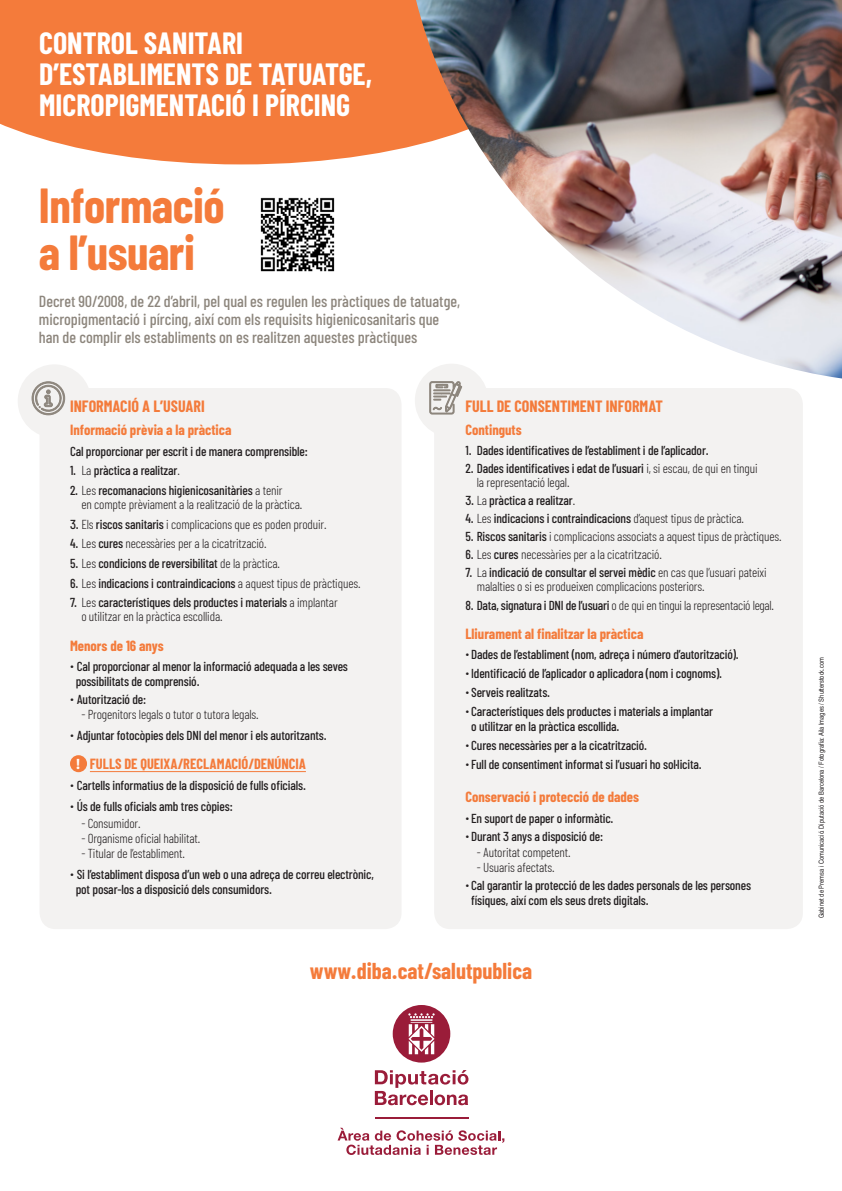
<style>
.page{position:relative;width:842px;height:1191px;background:#fff}
.page>*{position:absolute;margin:0;border:0;box-sizing:border-box;transform-origin:0 0}
.t1{font:700 48px/47px "Barlow Condensed";letter-spacing:-.01em;color:#f47b3b}
.t2{font:700 30px/31px "Barlow Condensed";color:#fff}
.t3{font:700 22.4px "Barlow Condensed";color:#f47b3b}
.t4{font:500 16px/18px "Barlow Condensed";color:#8d867d}
.TEXT_SEGUIT{font:700 16px "Barlow Condensed";color:#f47b3b}
.TITULOS{font:700 16px "Barlow Condensed";color:#f47b3b}
.t5{font:700 15px "Myriad Pro";color:#fff}
.TITULOS-2{font:700 14.4px "Barlow Condensed";color:#f47b3b}
.TEXT_SEGUIT-2{font:500 13px/15px "Barlow Condensed";letter-spacing:-.01em;color:#231f20}
.TEXT_SEGUIT-3{font:300 13px/14px "Barlow Condensed";letter-spacing:-.01em;color:#231f20}
.TITULOS-3{font:300 13px "Barlow Condensed";letter-spacing:-.01em;color:#231f20}
.t6{font:condensed 7px "Helvetica";color:#231f20}
.s1{font-weight:300}
.s2{font-weight:500}
</style>
<div class="page">
<div style="left:434px;top:388px;width:369px;height:541px;background:#f3f2f1;border-radius:16px"></div>
<div style="left:0;top:0;width:416px;height:164px;background:#f47b3b"></div>
<img style="left:416px;top:0;width:426px;height:378px">
<svg style="left:338px;top:1127px;width:166px;height:28px"></svg>
<hr style="left:375px;top:1117px;width:93px;height:1px;background:#9a1c39">
<svg style="left:375px;top:1070px;width:93px;height:35px"></svg>
<svg style="left:393px;top:1005px;width:57px;height:57px"></svg>
<div style="left:18px;top:364px;width:73px;height:74px;background:#f3f2f1;border-radius:50%"></div>
<div style="left:415px;top:364px;width:73px;height:73px;background:#f3f2f1;border-radius:50%"></div>
<div style="left:40px;top:388px;width:361px;height:541px;background:#f3f2f1;border-radius:16px"></div>
<hr style="left:90px;top:771px;width:216px;height:1px;background:#f47b3b">
<div style="left:70px;top:755px;width:17px;height:17px;background:#f47b3b;border-radius:50%"></div>
<img style="left:260px;top:197px;width:75px;height:75px">
<svg style="left:429px;top:381px;width:33px;height:33px"></svg>
<svg style="left:32px;top:381px;width:33px;height:34px"></svg>
<p class="t2" style="left:39px;top:27px;width:334px">CONTROL SANITARI<br>D’ESTABLIMENTS DE TATUATGE,<br>MICROPIGMENTACIÓ I PÍRCING</p>
<p class="t1" style="left:39px;top:181px;width:187px">Informació a l’usuari</p>
<p class="t4" style="left:39px;top:291px;width:423px">Decret 90/2008, de 22 d’abril, pel qual es regulen les pràctiques de tatuatge, micropigmentació i pírcing, així com els requisits higienicosanitaris que han de complir els establiments on es realitzen aquestes pràctiques</p>
<p class="TITULOS" style="left:70px;top:396px;width:136px">INFORMACIÓ A L’USUARI</p>
<p class="TITULOS-2" style="left:70px;top:421px;width:163px">Informació prèvia a la pràctica</p>
<p class="TEXT_SEGUIT-2" style="left:70px;top:443px;width:239px">Cal proporcionar per escrit i de manera comprensible:</p>
<p class="TEXT_SEGUIT-2" style="left:70px;top:463px;width:111px">1. <span class="s1">La</span> pràctica a realitzar<span class="s1">.</span></p>
<p class="TEXT_SEGUIT-3" style="left:81px;top:483px;width:222px;text-indent:-11px"><span class="s2">2.</span> Les <span class="s2">recomanacions higienicosanitàries</span> a tenir<br>en compte prèviament a la realització de la pràctica.</p>
<p class="TEXT_SEGUIT-3" style="left:70px;top:517px;width:258px"><span class="s2">3.</span> Els <span class="s2">riscos sanitaris</span> i complicacions que es poden produir.</p>
<p class="TEXT_SEGUIT-3" style="left:70px;top:536px;width:198px"><span class="s2">4.</span> Les <span class="s2">cures</span> necessàries per a la cicatrització.</p>
<p class="TEXT_SEGUIT-2" style="left:70px;top:555px;width:211px">5. <span class="s1">Les</span> condicions de reversibilitat <span class="s1">de la pràctica.</span></p>
<p class="TEXT_SEGUIT-2" style="left:70px;top:575px;width:292px">6. <span class="s1">Les</span> indicacions i contraindicacions <span class="s1">a aquest tipus de pràctiques.</span></p>
<p class="TEXT_SEGUIT-3" style="left:81px;top:595px;width:258px;text-indent:-11px"><span class="s2">7.</span> Les <span class="s2">característiques dels productes i materials</span> a implantar o utilitzar en la pràctica escollida.</p>
<p class="TITULOS-2" style="left:70px;top:636px;width:95px">Menors de 16 anys</p>
<p class="TEXT_SEGUIT-2" style="left:76px;top:659px;width:274px;text-indent:-6px"><sup>.</sup> Cal proporcionar al menor la informació adequada a les seves possibilitats de comprensió.</p>
<p class="TEXT_SEGUIT-2" style="left:70px;top:691px;width:78px"><sup>.</sup> Autorització de:</p>
<p class="TITULOS-3" style="left:81px;top:706px;width:179px">- Progenitors legals o tutor o tutora legals.</p>
<p class="TEXT_SEGUIT-2" style="left:70px;top:727px;width:258px"><sup>.</sup> Adjuntar fotocòpies dels DNI del menor i els autoritzants.</p>
<p class="t5" style="left:76px;top:754px;width:6px">!</p>
<p class="TITULOS-2" style="left:90px;top:755px;width:217px">FULLS DE QUEIXA/RECLAMACIÓ/DENÚNCIA</p>
<p class="TEXT_SEGUIT-2" style="left:70px;top:777px;width:238px"><sup>.</sup> Cartells informatius de la disposició de fulls oficials.</p>
<p class="TEXT_SEGUIT-2" style="left:70px;top:798px;width:164px"><sup>.</sup> Ús de fulls oficials amb tres còpies:</p>
<p class="TITULOS-3" style="left:81px;top:815px;width:61px">- Consumidor.</p>
<p class="TITULOS-3" style="left:81px;top:830px;width:120px">- Organisme oficial habilitat.</p>
<p class="TITULOS-3" style="left:81px;top:845px;width:105px">- Titular de l’establiment.</p>
<p class="TEXT_SEGUIT-2" style="left:76px;top:866px;width:300px;text-indent:-6px"><sup>.</sup> Si l’establiment disposa d’un web o una adreça de correu electrònic, pot posar-los a disposició dels consumidors.</p>
<p class="TEXT_SEGUIT" style="left:465px;top:396px;width:199px">FULL DE CONSENTIMENT INFORMAT</p>
<p class="TITULOS-2" style="left:465px;top:421px;width:58px">Continguts</p>
<p class="TEXT_SEGUIT-2" style="left:465px;top:442px;width:245px">1. Dades identificatives de l’establiment i de l’aplicador.</p>
<p class="TEXT_SEGUIT-3" style="left:477px;top:461px;width:282px;text-indent:-11px"><span class="s2">2. Dades identificatives i edat de l’usuari</span> i, si escau, de qui en tingui la representació legal.</p>
<p class="TEXT_SEGUIT-2" style="left:465px;top:492px;width:111px">3. <span class="s1">La</span> pràctica a realitzar<span class="s1">.</span></p>
<p class="TEXT_SEGUIT-2" style="left:465px;top:510px;width:280px">4. <span class="s1">Les</span> indicacions i contraindicacions <span class="s1">d’aquest tipus de pràctica.</span></p>
<p class="TEXT_SEGUIT-3" style="left:465px;top:529px;width:318px"><span class="s2">5. Riscos sanitaris</span> i complicacions associats a aquest tipus de pràctiques.</p>
<p class="TEXT_SEGUIT-3" style="left:465px;top:547px;width:198px"><span class="s2">6.</span> Les <span class="s2">cures</span> necessàries per a la cicatrització.</p>
<p class="TEXT_SEGUIT-3" style="left:477px;top:565px;width:291px;text-indent:-11px"><span class="s2">7.</span> La <span class="s2">indicació de consultar el servei mèdic</span> en cas que l’usuari pateixi malalties o si es produeixen complicacions posteriors.</p>
<p class="TEXT_SEGUIT-3" style="left:465px;top:597px;width:310px"><span class="s2">8. Data, signatura i DNI de l’usuari</span> o de qui en tingui la representació legal.</p>
<p class="TITULOS-2" style="left:465px;top:624px;width:179px">Lliurament al finalitzar la pràctica</p>
<p class="TEXT_SEGUIT-2" style="left:465px;top:647px;width:275px"><sup>.</sup> Dades de l’establiment (nom, adreça i número d’autorització).</p>
<p class="TEXT_SEGUIT-2" style="left:465px;top:666px;width:258px"><sup>.</sup>Identificació de l’aplicador o aplicadora (nom i cognoms).</p>
<p class="TEXT_SEGUIT-2" style="left:465px;top:685px;width:86px"><sup>.</sup> Serveis realitzats.</p>
<p class="TEXT_SEGUIT-2" style="left:471px;top:704px;width:243px;text-indent:-6px"><sup>.</sup> Característiques dels productes i materials a implantar o utilitzar en la pràctica escollida.</p>
<p class="TEXT_SEGUIT-2" style="left:465px;top:738px;width:183px"><sup>.</sup> Cures necessàries per a la cicatrització.</p>
<p class="TEXT_SEGUIT-2" style="left:465px;top:756px;width:238px"><sup>.</sup> Full de consentiment informat si l’usuari ho sol·licita.</p>
<p class="TITULOS-2" style="left:465px;top:787px;width:175px">Conservació i protecció de dades</p>
<p class="TEXT_SEGUIT-2" style="left:465px;top:810px;width:150px"><sup>.</sup> En suport de paper o informàtic.</p>
<p class="TEXT_SEGUIT-2" style="left:465px;top:829px;width:139px"><sup>.</sup> Durant 3 anys a disposició de:</p>
<p class="TITULOS-3" style="left:477px;top:843px;width:95px">- Autoritat competent.</p>
<p class="TITULOS-3" style="left:477px;top:858px;width:79px">- Usuaris afectats.</p>
<p class="TEXT_SEGUIT-2" style="left:471px;top:878px;width:281px;text-indent:-6px"><sup>.</sup> Cal garantir la protecció de les dades personals de les persones físiques, així com els seus drets digitals.</p>
<p class="t3" style="left:310px;top:957px;width:224px">www.diba.cat/salutpublica</p>
<p class="t6" style="left:817px;top:918px;width:262px;rotate:-90deg">Gabinet de Premsa i Comunicació. Diputació de Barcelona / Fotografia: Aila Images / Shutterstock.com</p>
</div>
